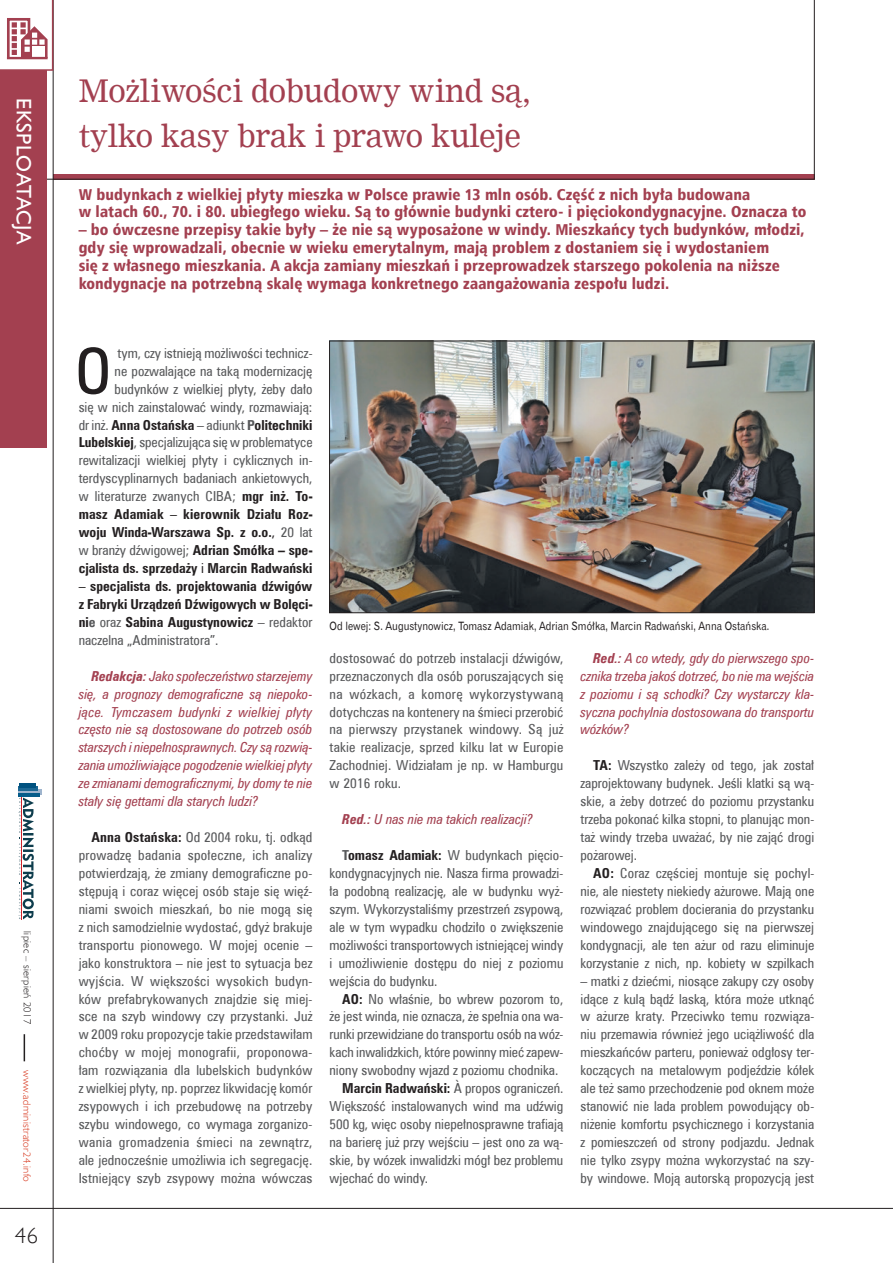
<style>
.page{position:relative;width:893px;height:1263px;background:#fff}
.page>*{position:absolute;margin:0;border:0;box-sizing:border-box;transform-origin:0 0}
._00_tekst_z_inicjale{font:63.6px "Zurich Cn EU";color:#231f20}
._01_Tytuł{font:30.75px/45px "Invensys Nimrod CE";letter-spacing:-.01em;color:#a34050}
.t1{font:22.5px "Humanst 521 Lt EU";color:#231f20}
.z_sekcja{font:21px "Humanst 521 EU";letter-spacing:.03em;color:#fff}
._02_lead{font:15.75px/17.7px "Humnst 777 Blk Cn EU";letter-spacing:.005em;color:#a34050}
._00_tekst_podstawowy{font:13.8px/18px "Zurich Cn EU";color:#57585a;text-align:justify}
._00_tekst_podstawowy-2{font:italic 13.8px/18px "Zurich Cn EU";color:#a34050;text-align:justify}
._00_tekst_z_inicjale-2{font:13.8px/18px "Zurich Cn EU";color:#57585a;text-align:right}
._00_tekst_z_inicjale-3{font:700 13.8px/18px "Zurich Cn EU";color:#231f20;text-align:justify}
._05_Podpis_rysunku{font:11.55px "Gothic 720 EU";color:#231f20;scale:.85 1}
.t2{font:10.5px "Humanst 521 Lt EU";letter-spacing:.03em;color:#d8381e}
.t3{font:10.5px "Humanst 521 Lt EU";letter-spacing:.03em;color:#231f20}
.s1{font-weight:700;color:#231f20}
.s2{font-weight:700}
.s3{color:#231f20}
.s4{font-weight:400}
.s5{color:#57585a}
.s6{font-weight:400;color:#57585a}
</style>
<div class="page">
<svg style="left:47px;top:0;width:767px;height:179px"></svg>
<hr style="left:53px;top:0;width:1px;height:1263px;background:#231f20">
<hr style="left:0;top:1208px;width:893px;height:1px;background:#231f20">
<div style="left:0;top:0;width:47px;height:447px;background:#a34050"></div>
<svg style="left:0;top:0;width:53px;height:71px"></svg>
<div style="left:32px;top:47px;width:13px;height:11px;background:#fff"></div>
<div style="left:7px;top:57px;width:41px;height:2px;background:#e6cdca;border:1px solid #a34050"></div>
<svg style="left:24px;top:1034px;width:1px;height:27px"></svg>
<hr style="left:22px;top:796px;width:1px;height:124px;background:#d1232a">
<svg style="left:19px;top:789px;width:23px;height:6px"></svg>
<hr style="left:19px;top:793px;width:21px;height:4px;background:#065c8a">
<svg style="left:19px;top:786px;width:19px;height:4px"></svg>
<hr style="left:19px;top:783px;width:17px;height:4px;background:#005280">
<svg style="left:18px;top:797px;width:16px;height:122px"></svg>
<img style="left:331px;top:343px;width:481px;height:268px">
<div style="left:329px;top:341px;width:485px;height:272px;border:1px solid #231f20"></div>
<p class="z_sekcja" style="left:37px;top:98px;width:149px;rotate:90deg">EKSPLOATACJA</p>
<p class="t3" style="left:34px;top:931px;width:94px;rotate:90deg">lipiec – sierpień 2017</p>
<p class="t2" style="left:33px;top:1070px;width:114px;rotate:90deg">www.administrator24.info</p>
<p class="t1" style="left:15px;top:1222px;width:25px">46</p>
<p class="_01_Tytuł" style="left:79px;top:69px;width:454px">Możliwości dobudowy wind są, tylko kasy brak i prawo kuleje</p>
<p class="_02_lead" style="left:79px;top:185px;width:729px">W budynkach z wielkiej płyty mieszka w Polsce prawie 13 mln osób. Część z nich była budowana<br>w latach 60., 70. i 80. ubiegłego wieku. Są to głównie budynki cztero- i pięciokondygnacyjne. Oznacza to</p>
<p class="_02_lead" style="left:79px;top:221px;width:728px">– bo ówczesne przepisy takie były – że nie są wyposażone w windy. Mieszkańcy tych budynków, młodzi, gdy się wprowadzali, obecnie w wieku emerytalnym, mają problem z dostaniem się i wydostaniem<br>się z własnego mieszkania. A akcja zamiany mieszkań i przeprowadzek starszego pokolenia na niższe kondygnacje na potrzebną skalę wymaga konkretnego zaangażowania zespołu ludzi.</p>
<p class="_00_tekst_z_inicjale" style="left:75px;top:332px;width:38px">O</p>
<p class="_00_tekst_z_inicjale-2" style="left:79px;top:344px;width:235px">tym, czy istnieją możliwości technicz-<br>ne pozwalające na taką modernizację budynków z wielkiej płyty, żeby dało<br>się w nich zainstalować windy, rozmawiają: dr inż. <span class="s1">Anna Ostańska</span> – adiunkt <span class="s2">P</span><span class="s1">olitechniki Lubelskiej</span>, specjalizująca się w problematyce rewitalizacji wielkiej płyty i cyklicznych in&shy;terdyscyplinarnych badaniach ankietowych, w literaturze zwanych CIBA; <span class="s1">mgr inż. To&shy;masz Adamiak</span> <span class="s3">–</span> <span class="s1">kierownik Działu Roz&shy;woju Winda-Warszawa Sp. z o.o.</span><span class="s3">,</span> 20 lat w branży dźwigowej; <span class="s1">Adrian Smółka – spe&shy;cjalista ds. sprzedaży</span> <span class="s3">i</span> <span class="s1">Marcin Radwański</span></p>
<p class="_00_tekst_z_inicjale-3" style="left:79px;top:577px;width:235px"><span class="s4">–</span> specjalista ds. projektowania dźwigów z Fabryki Urządzeń Dźwigowych w Bolęci&shy;ni<span class="s5">e</span> <span class="s6">oraz</span> Sabina Augustynowicz <span class="s6">– redaktor naczelna „Administratora”.</span></p>
<p class="_00_tekst_podstawowy-2" style="left:79px;top:667px;width:235px;text-indent:13px"><span class="s2">Redakcja:</span> Jako społeczeństwo starzejemy się, a prognozy demograficzne są niepoko&shy;jące. Tymczasem budynki z wielkiej płyty często nie są dostosowane do potrzeb osób starszych i niepełnosprawnych. Czy są rozwią&shy;zania umożliwiające pogodzenie wielkiej płyty ze zmianami demograficznymi, by domy te nie stały się gettami dla starych ludzi?</p>
<p class="_00_tekst_podstawowy" style="left:79px;top:828px;width:236px;text-indent:13px"><span class="s1">Anna Ostańska:</span> Od 2004 roku, tj. odkąd prowadzę badania społeczne, ich analizy potwierdzają, że zmiany demograficzne po&shy;stępują i coraz więcej osób staje się więź&shy;niami swoich mieszkań, bo nie mogą się z nich samodzielnie wydostać, gdyż brakuje transportu pionowego. W mojej ocenie – jako konstruktora – nie jest to sytuacja bez wyjścia. W większości wysokich budyn&shy;ków prefabrykowanych znajdzie się miej&shy;sce na szyb windowy czy przystanki. Już w 2009 roku propozycje takie przedstawiłam choćby w mojej monografii, proponowa&shy;łam rozwiązania dla lubelskich budynków z wielkiej płyty, np. poprzez likwidację komór zsypowych i ich przebudowę na potrzeby szybu windowego, co wymaga zorganizo&shy;wania gromadzenia śmieci na zewnątrz, ale jednocześnie umożliwia ich segregację.<br>Istniejący szyb zsypowy można wówczas</p>
<p class="_05_Podpis_rysunku" style="left:330px;top:618px;width:519px">Od lewej: S. Augustynowicz, Tomasz Adamiak, Adrian Smółka, Marcin Radwański, Anna Ostańska.</p>
<p class="_00_tekst_podstawowy" style="left:330px;top:649px;width:236px">dostosować do potrzeb instalacji dźwigów, przeznaczonych dla osób poruszających się na wózkach, a komorę wykorzystywaną dotychczas na kontenery na śmieci przerobić na pierwszy przystanek windowy. Są już takie realizacje, sprzed kilku lat w Europie Zachodniej. Widziałam je np. w Hamburgu w 2016 roku.</p>
<p class="_00_tekst_podstawowy-2" style="left:342px;top:810px;width:192px"><span class="s2">Red.:</span> U nas nie ma takich realizacji?</p>
<p class="_00_tekst_podstawowy" style="left:330px;top:846px;width:235px;text-indent:13px"><span class="s2">T</span><span class="s1">omasz Adamiak:</span> W budynkach pięcio&shy;kondygnacyjnych nie. Nasza firma prowadzi&shy;ła podobną realizację, ale w budynku wyż&shy;szym. Wykorzystaliśmy przestrzeń zsypową, ale w tym wypadku chodziło o zwiększenie możliwości transportowych istniejącej windy i umożliwienie dostępu do niej z poziomu wejścia do budynku.</p>
<p class="_00_tekst_podstawowy" style="left:330px;top:989px;width:235px;text-indent:13px"><span class="s1">AO:</span> No właśnie, bo wbrew pozorom to, że jest winda, nie oznacza, że spełnia ona wa&shy;runki przewidziane do transportu osób na wóz&shy;kach inwalidzkich, które powinny mieć zapew&shy;niony swobodny wjazd z poziomu chodnika.</p>
<p class="_00_tekst_podstawowy" style="left:330px;top:1079px;width:235px;text-indent:13px"><span class="s1">Marcin Radwański:</span> À propos ograniczeń.<br>Większość instalowanych wind ma udźwig 500 kg, więc osoby niepełnosprawne trafiają na barierę już przy wejściu – jest ono za wą&shy;skie, by wózek inwalidzki mógł bez problemu wjechać do windy.</p>
<p class="_00_tekst_podstawowy-2" style="left:580px;top:649px;width:235px;text-indent:13px"><span class="s2">Red.:</span> A co wtedy, gdy do pierwszego spo&shy;cznika trzeba jakoś dotrzeć, bo nie ma wejścia z poziomu i są schodki? Czy wystarczy kla&shy;syczna pochylnia dostosowana do transportu wózków?</p>
<p class="_00_tekst_podstawowy" style="left:580px;top:756px;width:235px;text-indent:13px"><span class="s1">TA:</span> Wszystko zależy od tego, jak został zaprojektowany budynek. Jeśli klatki są wą&shy;skie, a żeby dotrzeć do poziomu przystanku trzeba pokonać kilka stopni, to planując mon&shy;taż windy trzeba uważać, by nie zająć drogi pożarowej.</p>
<p class="_00_tekst_podstawowy" style="left:580px;top:864px;width:235px;text-indent:13px"><span class="s1">AO:</span> Coraz częściej montuje się pochyl&shy;nie, ale niestety niekiedy ażurowe. Mają one rozwiązać problem docierania do przystanku windowego znajdującego się na pierwszej kondygnacji, ale ten ażur od razu eliminuje korzystanie z nich, np. kobiety w szpilkach</p>
<p class="_00_tekst_podstawowy" style="left:580px;top:971px;width:235px">– matki z dziećmi, niosące zakupy czy osoby idące z kulą bądź laską, która może utknąć w ażurze kraty. Przeciwko temu rozwiąza&shy;niu przemawia również jego uciążliwość dla mieszkańców parteru, ponieważ odgłosy ter&shy;koczących na metalowym podjeździe kółek ale też samo przechodzenie pod oknem może stanowić nie lada problem powodujący ob&shy;niżenie komfortu psychicznego i korzystania z pomieszczeń od strony podjazdu. Jednak nie tylko zsypy można wykorzystać na szy&shy;by windowe. Moją autorską propozycją jest</p>
</div>
